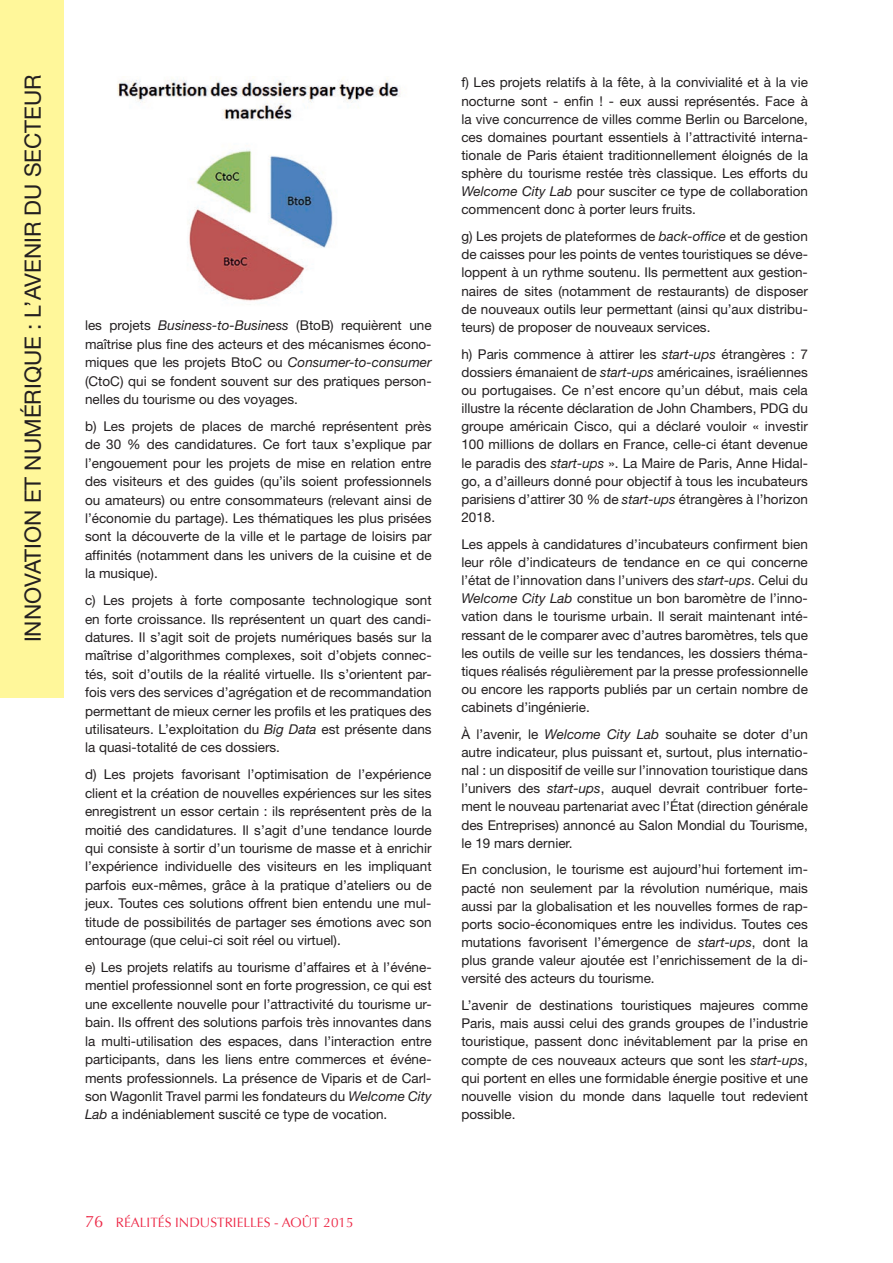
<style>
.page{position:relative;width:893px;height:1263px;background:#fff}
.page>*{position:absolute;margin:0;border:0;box-sizing:border-box;transform-origin:0 0}
.t1{font:22.5px "Helvetica Neue";color:#231f20}
.t2{font:13.5px/18.1px "Helvetica Neue";color:#231f20;text-align:justify}
.t3{font:13.5px "Optima";color:#ed2a48}
.s1{font-style:italic}
.s2{font-size:16.5px}
</style>
<div class="page">
<img style="left:117px;top:80px;width:284px;height:221px">
<div style="left:0;top:0;width:64px;height:697px;background:#fff79a"></div>
<h1 class="t1" style="left:19px;top:642px;width:569px;rotate:-90deg">INNOVATION ET NUMÉRIQUE : L’AVENIR DU SECTEUR</h1>
<p class="t2" style="left:85px;top:316px;width:348px">les projets <span class="s1">Business-to-Business</span> (BtoB) requièrent une maîtrise plus fine des acteurs et des mécanismes écono&shy;miques que les projets BtoC ou <span class="s1">Consumer-to-consumer </span>(CtoC) qui se fondent souvent sur des pratiques person&shy;nelles du tourisme ou des voyages.</p>
<p class="t2" style="left:85px;top:417px;width:348px">b) Les projets de places de marché représentent près de 30 % des candidatures. Ce fort taux s’explique par l’engouement pour les projets de mise en relation entre des visiteurs et des guides (qu’ils soient professionnels ou amateurs) ou entre consommateurs (relevant ainsi de l’économie du partage). Les thématiques les plus prisées sont la découverte de la ville et le partage de loisirs par affinités (notamment dans les univers de la cuisine et de la musique).</p>
<p class="t2" style="left:85px;top:591px;width:348px">c) Les projets à forte composante technologique sont en forte croissance. Ils représentent un quart des candi&shy;datures. Il s’agit soit de projets numériques basés sur la maîtrise d’algorithmes complexes, soit d’objets connec&shy;tés, soit d’outils de la réalité virtuelle. Ils s’orientent par&shy;fois vers des services d’agrégation et de recommandation permettant de mieux cerner les profils et les pratiques des utilisateurs. L’exploitation du <span class="s1">Big Data</span> est présente dans la quasi-totalité de ces dossiers.</p>
<p class="t2" style="left:85px;top:765px;width:348px">d) Les projets favorisant l’optimisation de l’expérience client et la création de nouvelles expériences sur les sites enregistrent un essor certain : ils représentent près de la moitié des candidatures. Il s’agit d’une tendance lourde qui consiste à sortir d’un tourisme de masse et à enrichir l’expérience individuelle des visiteurs en les impliquant parfois eux-mêmes, grâce à la pratique d’ateliers ou de jeux. Toutes ces solutions offrent bien entendu une mul&shy;titude de possibilités de partager ses émotions avec son entourage (que celui-ci soit réel ou virtuel).</p>
<p class="t2" style="left:85px;top:958px;width:348px">e) Les projets relatifs au tourisme d’affaires et à l’événe&shy;mentiel professionnel sont en forte progression, ce qui est une excellente nouvelle pour l’attractivité du tourisme ur&shy;bain. Ils offrent des solutions parfois très innovantes dans la multi-utilisation des espaces, dans l’interaction entre participants, dans les liens entre commerces et événe&shy;ments professionnels. La présence de Viparis et de Carl&shy;son Wagonlit Travel parmi les fondateurs du <span class="s1">Welcome City Lab</span> a indéniablement suscité ce type de vocation.</p>
<p class="t2" style="left:461px;top:73px;width:348px">f) Les projets relatifs à la fête, à la convivialité et à la vie nocturne sont - enfin ! - eux aussi représentés. Face à la vive concurrence de villes comme Berlin ou Barcelone, ces domaines pourtant essentiels à l’attractivité interna&shy;tionale de Paris étaient traditionnellement éloignés de la sphère du tourisme restée très classique. Les efforts du <span class="s1">Welcome City Lab</span> pour susciter ce type de collaboration commencent donc à porter leurs fruits.</p>
<p class="t2" style="left:461px;top:227px;width:348px">g) Les projets de plateformes de <span class="s1">back-office</span> et de gestion de caisses pour les points de ventes touristiques se déve&shy;loppent à un rythme soutenu. Ils permettent aux gestion&shy;naires de sites (notamment de restaurants) de disposer de nouveaux outils leur permettant (ainsi qu’aux distribu&shy;teurs) de proposer de nouveaux services.</p>
<p class="t2" style="left:461px;top:345px;width:348px">h) Paris commence à attirer les <span class="s1">start-ups</span> étrangères : 7 dossiers émanaient de <span class="s1">start-ups</span> américaines, israéliennes ou portugaises. Ce n’est encore qu’un début, mais cela illustre la récente déclaration de John Chambers, PDG du groupe américain Cisco, qui a déclaré vouloir « investir 100 millions de dollars en France, celle-ci étant devenue le paradis des <span class="s1">start-ups</span> ». La Maire de Paris, Anne Hidal&shy;go, a d’ailleurs donné pour objectif à tous les incubateurs parisiens d’attirer 30 % de <span class="s1">start-ups</span> étrangères à l’horizon 2018.</p>
<p class="t2" style="left:461px;top:535px;width:348px">Les appels à candidatures d’incubateurs confirment bien leur rôle d’indicateurs de tendance en ce qui concerne l’état de l’innovation dans l’univers des <span class="s1">start-ups</span>. Celui du <span class="s1">Welcome City Lab</span> constitue un bon baromètre de l’inno&shy;vation dans le tourisme urbain. Il serait maintenant inté&shy;ressant de le comparer avec d’autres baromètres, tels que les outils de veille sur les tendances, les dossiers théma&shy;tiques réalisés régulièrement par la presse professionnelle ou encore les rapports publiés par un certain nombre de cabinets d’ingénierie.</p>
<p class="t2" style="left:461px;top:725px;width:348px">À l’avenir, le <span class="s1">Welcome City Lab</span> souhaite se doter d’un autre indicateur, plus puissant et, surtout, plus internatio&shy;nal : un dispositif de veille sur l’innovation touristique dans l’univers des <span class="s1">start-ups</span>, auquel devrait contribuer forte&shy;ment le nouveau partenariat avec l’État (direction générale des Entreprises) annoncé au Salon Mondial du Tourisme, le 19 mars dernier.</p>
<p class="t2" style="left:461px;top:860px;width:348px">En conclusion, le tourisme est aujourd’hui fortement im&shy;pacté non seulement par la révolution numérique, mais aussi par la globalisation et les nouvelles formes de rap&shy;ports socio-économiques entre les individus. Toutes ces mutations favorisent l’émergence de <span class="s1">start-ups</span>, dont la plus grande valeur ajoutée est l’enrichissement de la di&shy;versité des acteurs du tourisme.</p>
<p class="t2" style="left:461px;top:996px;width:348px">L’avenir de destinations touristiques majeures comme Paris, mais aussi celui des grands groupes de l’industrie touristique, passent donc inévitablement par la prise en compte de ces nouveaux acteurs que sont les <span class="s1">start-ups</span>, qui portent en elles une formidable énergie positive et une nouvelle vision du monde dans laquelle tout redevient possible.</p>
<p class="t3" style="left:85px;top:1215px;width:270px"><span class="s2">76</span> RÉALITÉS INDUSTRIELLES - AOÛT 2015</p>
</div>
